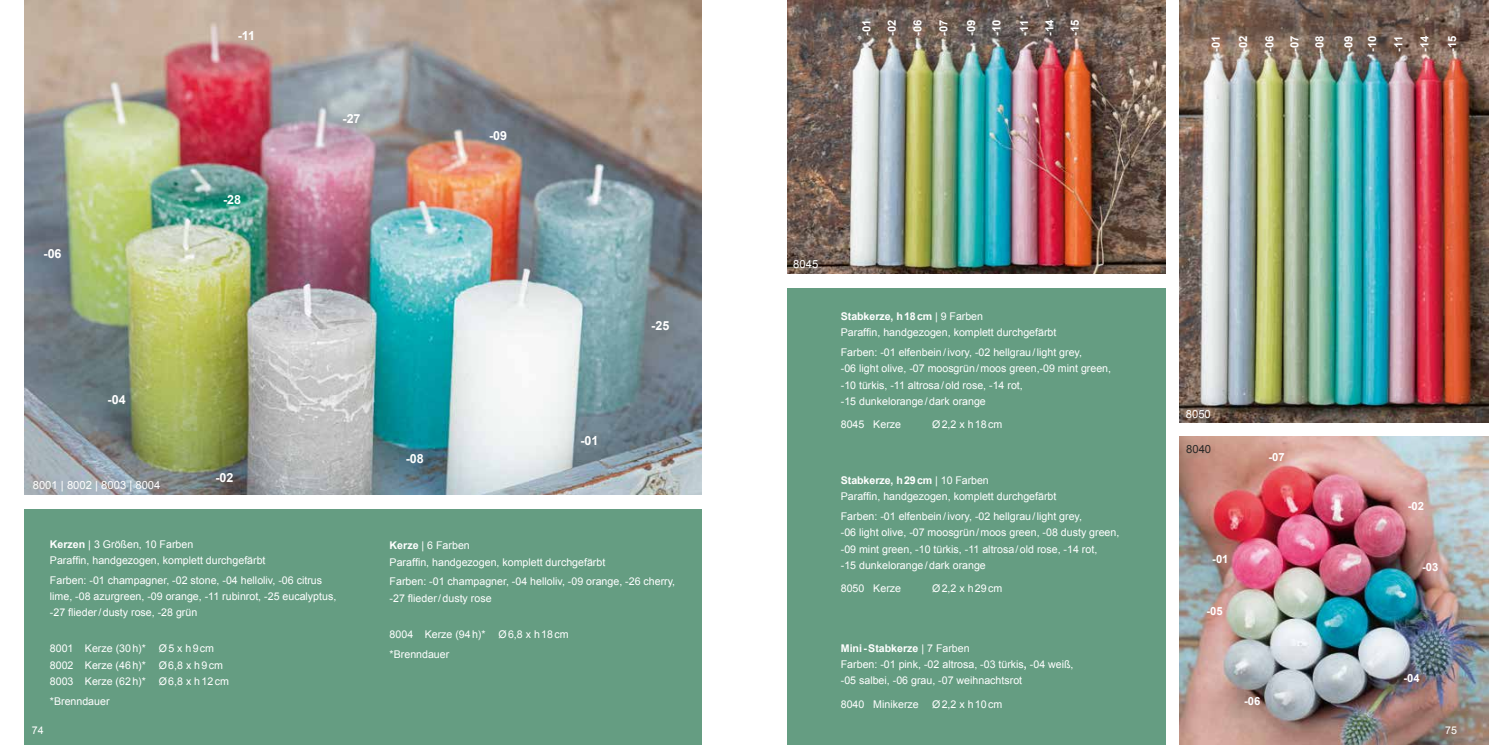
<style>
.page{position:relative;width:1489px;height:745px;background:#fff}
.page>*{position:absolute;margin:0;border:0;box-sizing:border-box;transform-origin:0 0}
.t1{font:700 12.5px "Arial";color:#fff}
.t2{font:700 11.25px/23.8px "Arial";color:#fff}
.t3{font:11.25px "Arial";color:#fff}
.t4{font:11.25px "Arial";color:#282827}
.t5{font:10.62px/16.2px "Arial";color:#fff}
.s1{font-weight:700}
</style>
<div class="page">
<img style="left:25px;top:0;width:677px;height:494px">
<div style="left:25px;top:509px;width:677px;height:235px;background:#659d82"></div>
<div style="left:787px;top:288px;width:378px;height:456px;background:#659d82"></div>
<img style="left:787px;top:0;width:378px;height:274px">
<img style="left:1179px;top:0;width:309px;height:422px">
<img style="left:1179px;top:436px;width:309px;height:308px">
<p class="t1" style="left:238px;top:27px;width:19px">-11</p>
<p class="t1" style="left:44px;top:245px;width:20px">-06</p>
<p class="t1" style="left:108px;top:391px;width:20px">-04</p>
<p class="t3" style="left:33px;top:477px;width:129px">8001 | 8002 | 8003 | 8004</p>
<p class="t1" style="left:223px;top:191px;width:20px">-28</p>
<p class="t1" style="left:215px;top:469px;width:20px">-02</p>
<p class="t1" style="left:342px;top:110px;width:20px">-27</p>
<p class="t5" style="left:50px;top:535px;width:217px"><span class="s1">Kerzen</span> | 3 Größen, 10 Farben<br>Paraffin, handgezogen, komplett durchgefärbt</p>
<p class="t5" style="left:50px;top:571px;width:288px">Farben: -01 champagner, -02 stone, -04 helloliv, -06 citrus lime, -08 azurgreen, -09 orange, -11 rubinrot, -25 eucalyptus, -27 flieder/dusty rose, -28 grün</p>
<p class="t5" style="left:50px;top:640px;width:180px">8001 Kerze (30h)* Ø5 x h9cm<br>8002 Kerze (46h)* Ø6,8 x h9cm<br>8003 Kerze (62h)* Ø6,8 x h12cm</p>
<p class="t5" style="left:50px;top:692px;width:61px">*Brenndauer</p>
<p class="t1" style="left:489px;top:127px;width:20px">-09</p>
<p class="t1" style="left:406px;top:450px;width:20px">-08</p>
<p class="t1" style="left:580px;top:432px;width:20px">-01</p>
<p class="t1" style="left:651px;top:317px;width:20px">-25</p>
<p class="t5" style="left:389px;top:537px;width:217px"><span class="s1">Kerze</span> | 6 Farben<br>Paraffin, handgezogen, komplett durchgefärbt</p>
<p class="t5" style="left:389px;top:573px;width:287px">Farben: -01 champagner, -04 helloliv, -09 orange, -26 cherry, -27 flieder/dusty rose</p>
<p class="t5" style="left:389px;top:623px;width:180px;line-height:19.8px">8004 Kerze (94h)* Ø6,8 x h18cm *Brenndauer</p>
<p class="t2" style="left:855px;top:36px;width:18px;rotate:-90deg">-01</p>
<p class="t2" style="left:880px;top:36px;width:18px;rotate:-90deg">-02</p>
<p class="t2" style="left:905px;top:36px;width:18px;rotate:-90deg">-06</p>
<p class="t2" style="left:932px;top:36px;width:18px;rotate:-90deg">-07</p>
<p class="t2" style="left:959px;top:36px;width:18px;rotate:-90deg">-09</p>
<p class="t2" style="left:985px;top:36px;width:18px;rotate:-90deg">-10</p>
<p class="t2" style="left:1012px;top:36px;width:17px;rotate:-90deg">-11</p>
<p class="t2" style="left:1037px;top:36px;width:18px;rotate:-90deg">-14</p>
<p class="t2" style="left:1063px;top:36px;width:18px;rotate:-90deg">-15</p>
<p class="t2" style="left:1204px;top:52px;width:18px;rotate:-90deg">-01</p>
<p class="t2" style="left:1231px;top:52px;width:18px;rotate:-90deg">-02</p>
<p class="t2" style="left:1257px;top:52px;width:18px;rotate:-90deg">-06</p>
<p class="t2" style="left:1282px;top:52px;width:18px;rotate:-90deg">-07</p>
<p class="t2" style="left:1307px;top:52px;width:18px;rotate:-90deg">-08</p>
<p class="t2" style="left:1336px;top:52px;width:18px;rotate:-90deg">-09 -10</p>
<p class="t2" style="left:1386px;top:52px;width:17px;rotate:-90deg">-11</p>
<p class="t2" style="left:1412px;top:52px;width:18px;rotate:-90deg">-14</p>
<p class="t2" style="left:1440px;top:52px;width:18px;rotate:-90deg">-15</p>
<p class="t3" style="left:793px;top:257px;width:27px">8045</p>
<p class="t5" style="left:840px;top:308px;width:217px"><span class="s1">Stabkerze, h18cm</span> | 9 Farben<br>Paraffin, handgezogen, komplett durchgefärbt</p>
<p class="t5" style="left:840px;top:344px;width:272px">Farben: -01 elfenbein/ivory, -02 hellgrau/light grey,<br>-06 light olive, -07 moosgrün/moos green,-09 mint green, -10 türkis, -11 altrosa/old rose, -14 rot,<br>-15 dunkelorange/dark orange</p>
<p class="t5" style="left:840px;top:416px;width:62px">8045 Kerze</p>
<p class="t5" style="left:932px;top:416px;width:72px">Ø2,2 x h18cm</p>
<p class="t5" style="left:840px;top:472px;width:217px"><span class="s1">Stabkerze, h29cm</span> | 10 Farben<br>Paraffin, handgezogen, komplett durchgefärbt</p>
<p class="t5" style="left:840px;top:508px;width:280px">Farben: -01 elfenbein/ivory, -02 hellgrau/light grey,<br>-06 light olive, -07 moosgrün/moos green, -08 dusty green, -09 mint green, -10 türkis, -11 altrosa/old rose, -14 rot,<br>-15 dunkelorange/dark orange</p>
<p class="t5" style="left:840px;top:580px;width:62px">8050 Kerze</p>
<p class="t5" style="left:932px;top:580px;width:72px">Ø2,2 x h29cm</p>
<p class="t5" style="left:840px;top:639px;width:234px"><span class="s1">Mini-Stabkerze</span> | 7 Farben<br>Farben: -01 pink, -02 altrosa, -03 türkis<span class="s1">,</span> -04 weiß, -05 salbei, -06 grau, -07 weihnachtsrot</p>
<p class="t5" style="left:840px;top:695px;width:79px">8040 Minikerze</p>
<p class="t5" style="left:932px;top:695px;width:72px">Ø2,2 x h10cm</p>
<p class="t3" style="left:1185px;top:406px;width:27px">8050</p>
<p class="t4" style="left:1186px;top:441px;width:27px">8040</p>
<p class="t2" style="left:1268px;top:445px;width:18px">-07</p>
<p class="t2" style="left:1212px;top:547px;width:18px">-01</p>
<p class="t2" style="left:1206px;top:599px;width:18px">-05</p>
<p class="t2" style="left:1243px;top:689px;width:18px">-06</p>
<p class="t2" style="left:1407px;top:494px;width:18px">-02</p>
<p class="t2" style="left:1421px;top:555px;width:18px">-03</p>
<p class="t2" style="left:1403px;top:666px;width:18px">-04</p>
<p class="t5" style="left:32px;top:721px;width:13px">74</p>
<p class="t5" style="left:1444px;top:721px;width:13px">75</p>
</div>
